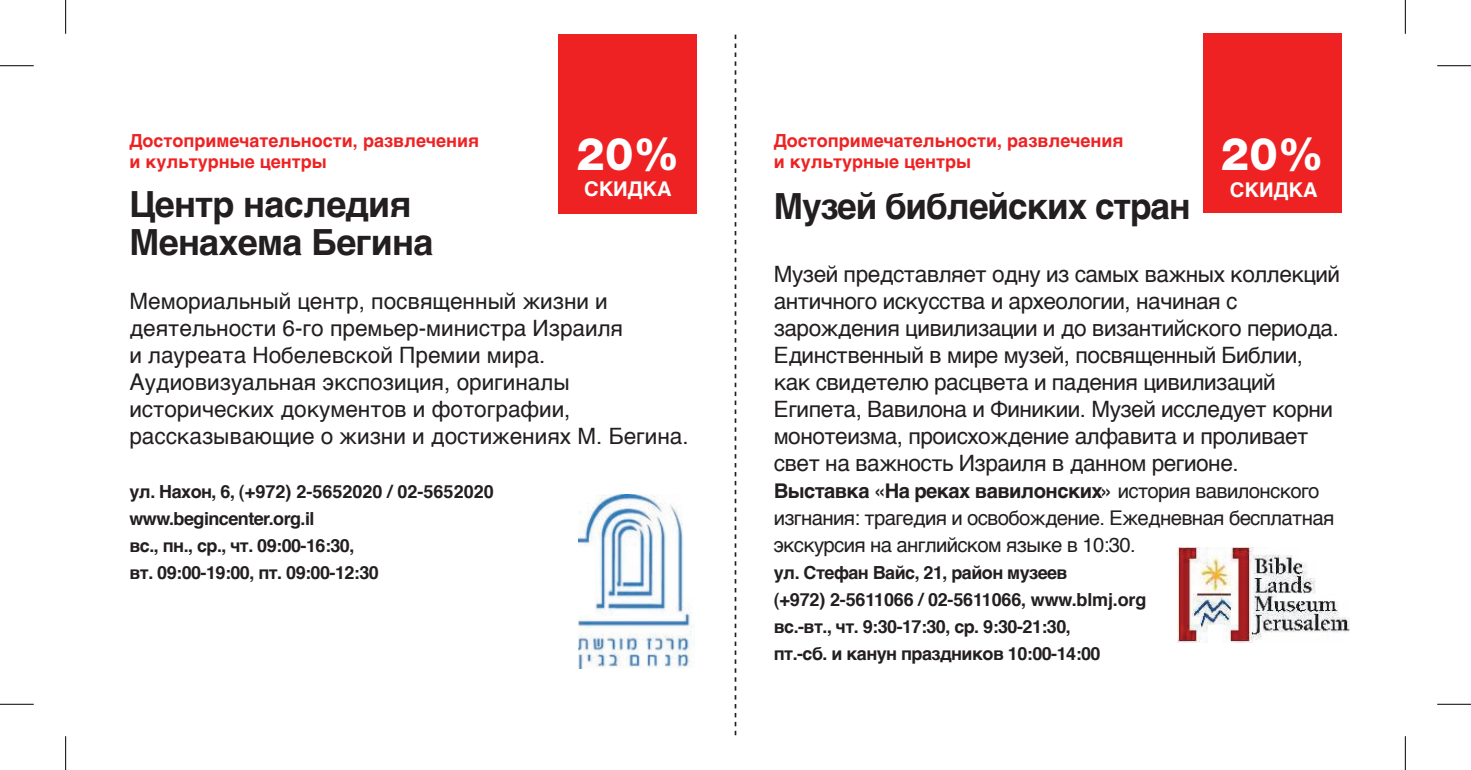
<style>
.page{position:relative;width:1471px;height:770px;background:#fff}
.page>*{position:absolute;margin:0;border:0;box-sizing:border-box;transform-origin:0 0}
.t1{font:800 45px "Helvetica Neue";color:#fff}
.t2{font:700 36px/38.2px "Helvetica";letter-spacing:-.02em;color:#231f20}
.t3{font:22.5px/27px "Helvetica";letter-spacing:-.02em;color:#231f20}
.t4{font:22.5px/27px "Helvetica";color:#231f20}
.t5{font:20.25px/27px "Helvetica";letter-spacing:-.03em;color:#231f20}
.t6{font:700 20.25px "Helvetica";color:#fff}
.t7{font:700 18px/27px "Helvetica";letter-spacing:-.03em;color:#231f20}
.t8{font:700 18px/21.6px "Helvetica";color:#ee2223}
.s1{font-weight:700}
</style>
<div class="page">
<svg style="left:734px;top:35px;width:2px;height:699px"></svg>
<div style="left:1203px;top:34px;width:138px;height:179px;background:#ee2223"></div>
<div style="left:559px;top:34px;width:138px;height:179px;background:#ee2223"></div>
<img style="left:578px;top:494px;width:117px;height:174px">
<img style="left:1178px;top:547px;width:171px;height:94px">
<hr style="left:0;top:65px;width:34px;height:1px;background:#000">
<hr style="left:1437px;top:65px;width:34px;height:1px;background:#000">
<hr style="left:0;top:703px;width:34px;height:1px;background:#000">
<hr style="left:1437px;top:703px;width:34px;height:1px;background:#000">
<hr style="left:65px;top:0;width:1px;height:34px;background:#000">
<hr style="left:65px;top:735px;width:1px;height:34px;background:#000">
<hr style="left:1405px;top:0;width:1px;height:34px;background:#000">
<hr style="left:1405px;top:735px;width:1px;height:34px;background:#000">
<p class="t8" style="left:129px;top:130px;width:351px">Достопримечательности, развлечения и культурные центры</p>
<h1 class="t1" style="left:1221px;top:127px;width:104px">20%</h1>
<p class="t6" style="left:1230px;top:174px;width:89px">СКИДКА</p>
<p class="t8" style="left:774px;top:130px;width:351px">Достопримечательности, развлечения и культурные центры</p>
<h2 class="t2" style="left:774px;top:188px;width:418px">Музей библейских стран</h2>
<p class="t3" style="left:774px;top:261px;width:568px">Музей представляет одну из самых важных коллекций античного искусства и археологии, начиная с зарождения цивилизации и до византийского периода.<br>Единственный в мире музей, посвященный Библии, как свидетелю расцвета и падения цивилизаций Египета, Вавилона и Финикии. Музей исследует корни монотеизма, происхождение алфавита и проливает свет на важность Израиля в данном регионе.</p>
<p class="t5" style="left:774px;top:478px;width:562px"><span class="s1">Выставка «На реках вавилонских»</span> история вавилонского изгнания: трагедия и освобождение. Ежедневная бесплатная экскурсия на английском языке в 10:30.</p>
<p class="t7" style="left:774px;top:559px;width:374px">ул. Стефан Вайс, 21, район музеев<br>(+972) 2-5611066 / 02-5611066, www.blmj.org вс.-вт., чт. 9:30-17:30, ср. 9:30-21:30,<br>пт.-сб. и канун праздников 10:00-14:00</p>
<h1 class="t1" style="left:577px;top:127px;width:104px">20%</h1>
<p class="t6" style="left:584px;top:172px;width:89px">СКИДКА</p>
<h2 class="t2" style="left:129px;top:185px;width:305px">Центр наследия<br>Менахема Бегина</h2>
<p class="t4" style="left:129px;top:288px;width:561px">Мемориальный центр, посвященный жизни и деятельности 6-го премьер-министра Израиля<br>и лауреата Нобелевской Премии мира.<br>Аудиовизуальная экспозиция, оригиналы исторических документов и фотографии, рассказывающие о жизни и достижениях М. Бегина.</p>
<p class="t7" style="left:129px;top:478px;width:366px">ул. Нахон, 6, (+972) 2-5652020 / 02-5652020 www.begincenter.org.il<br>вс., пн., ср., чт. 09:00-16:30,<br>вт. 09:00-19:00, пт. 09:00-12:30</p>
</div>
